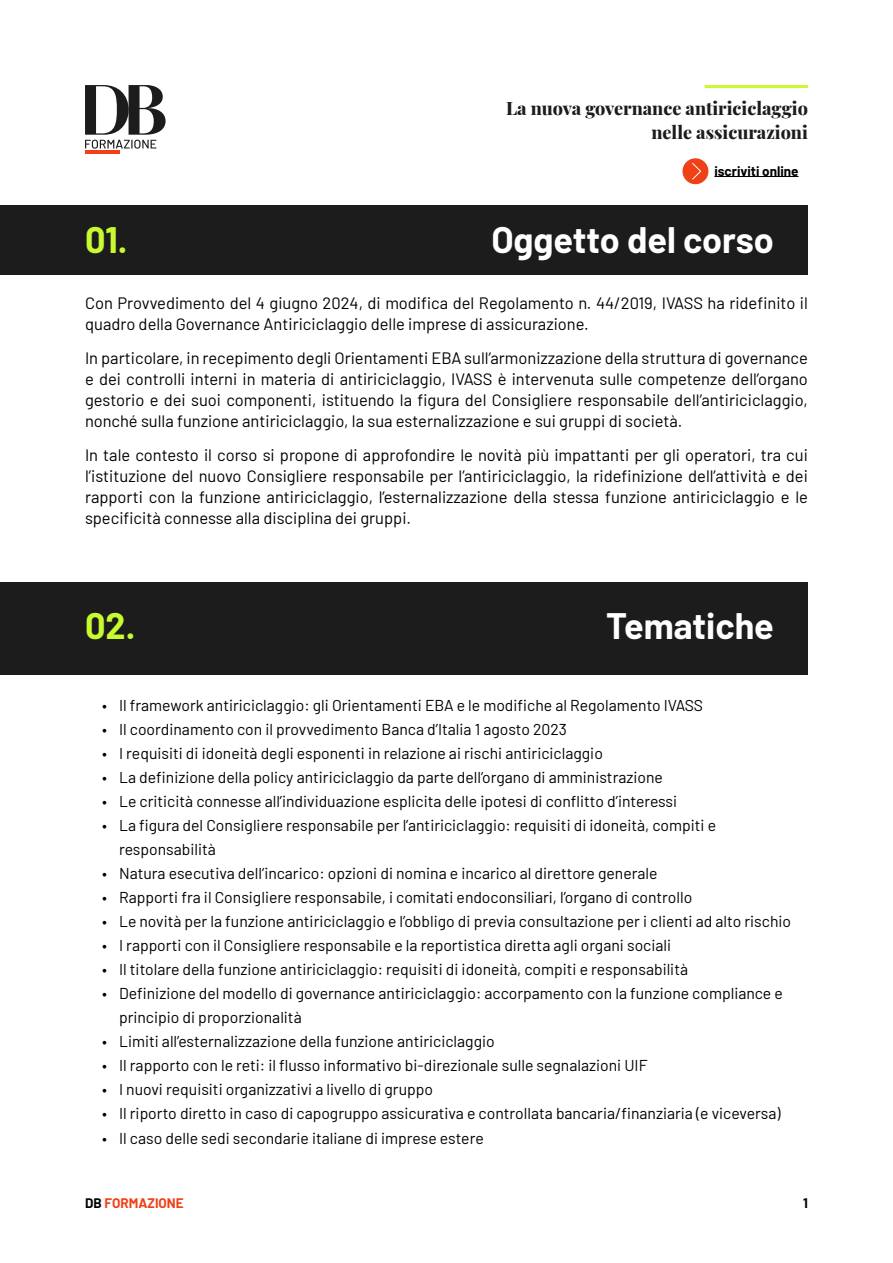
<style>
.page{position:relative;width:893px;height:1263px;background:#fff}
.page>*{position:absolute;margin:0;border:0;box-sizing:border-box;transform-origin:0 0}
.t1{font:700 36px "Barlow";color:#fff}
.t2{font:700 36px "Barlow";color:#c9fa30}
.t3{font:800 18px/24px "Playfair Display";color:#1c1c1c;text-align:right}
.t4{font:16.5px/21px "Barlow";color:#000;text-align:justify}
.t5{font:15.75px/24px "Barlow";color:#000}
.t6{font:700 13.5px "Barlow";color:#000}
.t7{font:700 13.5px "Barlow";color:#f04017}
.s1{color:#000}
</style>
<div class="page">
<hr style="left:85px;top:151px;width:35px;height:3px;background:#f04017">
<svg style="left:85px;top:85px;width:81px;height:64px"></svg>
<hr style="left:705px;top:85px;width:103px;height:3px;background:#c9fa30">
<hr style="left:714px;top:176px;width:85px;height:1px;background:#000">
<div style="left:682px;top:158px;width:26px;height:26px;background:#f04017;border-radius:50%"></div>
<svg style="left:692px;top:163px;width:9px;height:17px"></svg>
<div style="left:0;top:205px;width:808px;height:69px;background:#1c1c1c"></div>
<div style="left:0;top:583px;width:808px;height:92px;background:#1c1c1c"></div>
<p class="t3" style="left:506px;top:95px;width:303px">La nuova governance antiriciclaggio nelle assicurazioni</p>
<p class="t6" style="left:714px;top:161px;width:86px">iscriviti online</p>
<h1 class="t2" style="left:85px;top:213px;width:44px">01.</h1>
<h1 class="t1" style="left:491px;top:213px;width:284px">Oggetto del corso</h1>
<p class="t4" style="left:85px;top:292px;width:724px">Con Provvedimento del 4 giugno 2024, di modifica del Regolamento n. 44/2019, IVASS ha ridefinito il quadro della Governance Antiriciclaggio delle imprese di assicurazione.</p>
<p class="t4" style="left:85px;top:346px;width:724px">In particolare, in recepimento degli Orientamenti EBA sull’armonizzazione della struttura di governance e dei controlli interni in materia di antiriciclaggio, IVASS è intervenuta sulle competenze dell’organo gestorio e dei suoi componenti, istituendo la figura del Consigliere responsabile dell’antiriciclaggio, nonché sulla funzione antiriciclaggio, la sua esternalizzazione e sui gruppi di società.</p>
<p class="t4" style="left:85px;top:443px;width:724px">In tale contesto il corso si propone di approfondire le novità più impattanti per gli operatori, tra cui l’istituzione del nuovo Consigliere responsabile per l’antiriciclaggio, la ridefinizione dell’attività e dei rapporti con la funzione antiriciclaggio, l’esternalizzazione della stessa funzione antiriciclaggio e le specificità connesse alla disciplina dei gruppi.</p>
<h1 class="t2" style="left:85px;top:599px;width:52px">02.</h1>
<h1 class="t1" style="left:606px;top:599px;width:169px">Tematiche</h1>
<p class="t5" style="left:102px;top:692px;width:603px">• Il framework antiriciclaggio: gli Orientamenti EBA e le modifiche al Regolamento IVASS</p>
<p class="t5" style="left:102px;top:716px;width:466px">• Il coordinamento con il provvedimento Banca d’Italia 1 agosto 2023</p>
<p class="t5" style="left:102px;top:740px;width:502px">• I requisiti di idoneità degli esponenti in relazione ai rischi antiriciclaggio</p>
<p class="t5" style="left:102px;top:764px;width:562px">• La definizione della policy antiriciclaggio da parte dell’organo di amministrazione</p>
<p class="t5" style="left:102px;top:788px;width:577px">• Le criticità connesse all’individuazione esplicita delle ipotesi di conflitto d’interessi</p>
<p class="t5" style="left:119px;top:812px;width:598px;text-indent:-17px">• La figura del Consigliere responsabile per l’antiriciclaggio: requisiti di idoneità, compiti e responsabilità</p>
<p class="t5" style="left:102px;top:860px;width:557px">• Natura esecutiva dell’incarico: opzioni di nomina e incarico al direttore generale</p>
<p class="t5" style="left:102px;top:884px;width:592px">• Rapporti fra il Consigliere responsabile, i comitati endoconsiliari, l’organo di controllo</p>
<p class="t5" style="left:102px;top:908px;width:690px">• Le novità per la funzione antiriciclaggio e l’obbligo di previa consultazione per i clienti ad alto rischio</p>
<p class="t5" style="left:102px;top:932px;width:571px">• I rapporti con il Consigliere responsabile e la reportistica diretta agli organi sociali</p>
<p class="t5" style="left:102px;top:956px;width:587px">• Il titolare della funzione antiriciclaggio: requisiti di idoneità, compiti e responsabilità</p>
<p class="t5" style="left:119px;top:980px;width:665px;text-indent:-17px">• Definizione del modello di governance antiriciclaggio: accorpamento con la funzione compliance e principio di proporzionalità</p>
<p class="t5" style="left:102px;top:1028px;width:394px">• Limiti all’esternalizzazione della funzione antiriciclaggio</p>
<p class="t5" style="left:102px;top:1052px;width:547px">• Il rapporto con le reti: il flusso informativo bi-direzionale sulle segnalazioni UIF</p>
<p class="t5" style="left:102px;top:1076px;width:332px">• I nuovi requisiti organizzativi a livello di gruppo</p>
<p class="t5" style="left:102px;top:1100px;width:680px">• Il riporto diretto in caso di capogruppo assicurativa e controllata bancaria/finanziaria (e viceversa)</p>
<p class="t5" style="left:102px;top:1124px;width:383px">• Il caso delle sedi secondarie italiane di imprese estere</p>
<p class="t7" style="left:85px;top:1193px;width:100px"><span class="s1">DB</span> FORMAZIONE</p>
<p class="t6" style="left:803px;top:1193px;width:6px">1</p>
</div>
